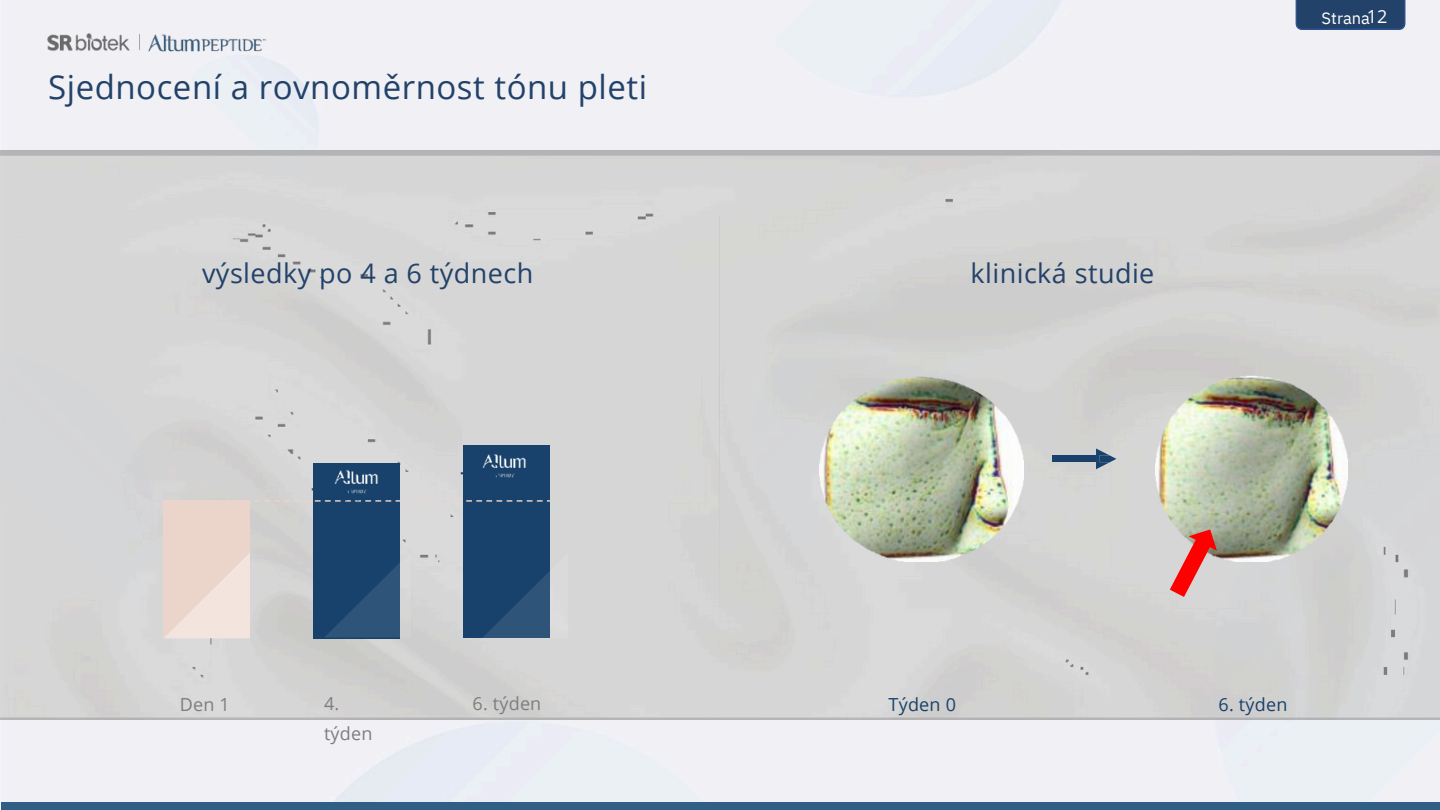
<style>
.page{position:relative;width:1440px;height:810px;background:#f0f0f5}
.page>*{position:absolute;margin:0;border:0;box-sizing:border-box;transform-origin:0 0}
.t1{font:33px "Open Sans";letter-spacing:.015em;color:#22426a}
.t2{font:30px "Open Sans";color:#18426b}
.t3{font:27px "Open Sans";letter-spacing:.015em;color:#22426a}
.t4{font:18px/30.3px "Open Sans";letter-spacing:.01em;color:#7e7e7e}
.t5{font:18px "Open Sans";letter-spacing:.015em;color:#18426b}
.t6{font:18px "Open Sans";color:#fff}
.t7{font:16.5px "IBM Plex Sans";color:#fff}
</style>
<div class="page">
<svg style="left:1295px;top:0;width:111px;height:31px;background:#2c4b72"></svg>
<img style="left:0;top:151px;width:1440px;height:569px">
<div style="left:163px;top:501px;width:87px;height:137px;background:#ebd4c9"></div>
<div style="left:314px;top:463px;width:86px;height:175px;background:#18426b"></div>
<div style="left:464px;top:446px;width:86px;height:192px;background:#18426b"></div>
<svg style="left:164px;top:553px;width:86px;height:85px"></svg>
<svg style="left:325px;top:552px;width:86px;height:86px"></svg>
<svg style="left:482px;top:553px;width:86px;height:86px"></svg>
<svg style="left:163px;top:500px;width:387px;height:2px"></svg>
<svg style="left:720px;top:215px;width:1px;height:446px"></svg>
<img style="left:335px;top:470px;width:43px;height:24px">
<img style="left:483px;top:454px;width:43px;height:24px">
<div style="left:1053px;top:455px;width:43px;height:7px;background:#18426b"></div>
<svg style="left:1096px;top:448px;width:20px;height:21px"></svg>
<img style="left:820px;top:377px;width:203px;height:184px">
<img style="left:1155px;top:375px;width:192px;height:186px">
<svg style="left:1170px;top:529px;width:47px;height:68px;background:#df8482"></svg>
<img style="left:47px;top:32px;width:83px;height:19px">
<img style="left:145px;top:27px;width:124px;height:29px">
<div style="left:1px;top:802px;width:1438px;height:8px;background:#305e85"></div>
<svg style="left:139px;top:34px;width:1px;height:16px"></svg>
<h2 class="t1" style="left:48px;top:64px;width:600px">Sjednocení a rovnoměrnost tónu pleti</h2>
<p class="t3" style="left:202px;top:254px;width:333px">výsledky po 4 a 6 týdnech</p>
<p class="t3" style="left:971px;top:254px;width:185px">klinická studie</p>
<h2 class="t2" style="left:311px;top:468px;width:53px">+ 5.</h2>
<p class="t6" style="left:1367px;top:4px;width:22px">12</p>
<p class="t7" style="left:1322px;top:7px;width:50px">Strana</p>
<p class="t4" style="left:180px;top:688px;width:52px">Den 1</p>
<h1 class="t4" style="left:324px;top:688px;width:50px">4. týden</h1>
<p class="t4" style="left:472px;top:688px;width:70px">6. týden</p>
<p class="t5" style="left:889px;top:692px;width:69px">Týden 0</p>
<h1 class="t5" style="left:1219px;top:692px;width:70px">6. týden</h1>
</div>
